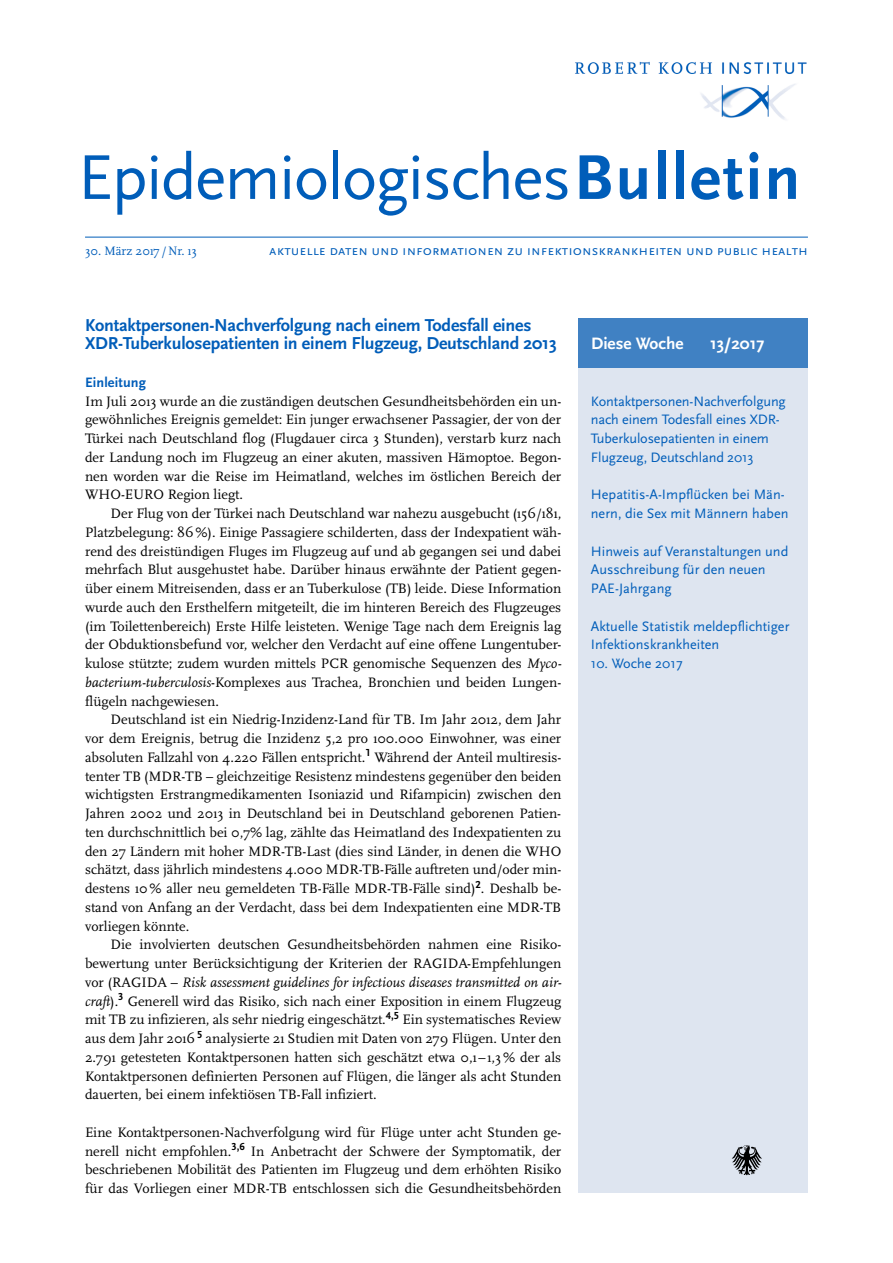
<style>
.page{position:relative;width:893px;height:1263px;background:#fff}
.page>*{position:absolute;margin:0;border:0;box-sizing:border-box;transform-origin:0 0}
.t1{font:66px "Scala Sans Pro";letter-spacing:-.02em;color:#005db9}
.t2{font:700 18px/18.8px "Scala Sans Pro";letter-spacing:-.01em;color:#005db9}
.t3{font:700 17.25px "Scala Sans Pro";color:#fff}
.t4{font:14.25px/18.8px "Scala Pro";color:#000;text-align:justify}
.t5{font:14.25px/18.8px "Scala Sans Pro";color:#005db9}
.t6{font:700 14.25px "Scala Sans Pro";letter-spacing:.01em;color:#005db9}
.t7{font:12.75px "Scala Pro";color:#005db9}
.s1{font-weight:700}
.s2{font-style:italic}
</style>
<div class="page">
<hr style="left:85px;top:237px;width:723px;height:1px;background:#005db9">
<img style="left:575px;top:61px;width:232px;height:59px">
<div style="left:578px;top:318px;width:230px;height:875px;background:#dee5f0"></div>
<div style="left:578px;top:318px;width:230px;height:50px;background:#4081c3"></div>
<svg style="left:732px;top:1145px;width:30px;height:31px"></svg>
<h1 class="t1" style="left:78px;top:139px;width:724px">Epidemiologisches<span class="s1">Bulletin</span></h1>
<p class="t7" style="left:85px;top:243px;width:113px">30. März 2017 /Nr. 13</p>
<p class="t5" style="left:269px;top:241px;width:540px">aktuelle daten und informationen zu infektionskrankheiten und public health</p>
<p class="t2" style="left:85px;top:315px;width:473px">Kontaktpersonen-Nachverfolgung nach einem Todesfall eines<br>XDR-Tuberkulosepatienten in einem Flugzeug, Deutschland 2013</p>
<p class="t6" style="left:85px;top:374px;width:63px">Einleitung</p>
<p class="t4" style="left:85px;top:391px;width:478px">Im Juli 2013 wurde an die zuständigen deutschen Gesundheitsbehörden ein un&shy;gewöhnliches Ereignis gemeldet: Ein junger erwachsener Passagier, der von der Türkei nach Deutschland flog (Flugdauer circa 3 Stunden), verstarb kurz nach der Landung noch im Flugzeug an einer akuten, massiven Hämoptoe. Begon&shy;nen worden war die Reise im Heimatland, welches im östlichen Bereich der WHO-EURO Region liegt.</p>
<p class="t4" style="left:85px;top:504px;width:478px;text-indent:26px">Der Flug von der Türkei nach Deutschland war nahezu ausgebucht (156/181, Platzbelegung: 86%). Einige Passagiere schilderten, dass der Indexpatient wäh&shy;rend des dreistündigen Fluges im Flugzeug auf und ab gegangen sei und dabei mehrfach Blut ausgehustet habe. Darüber hinaus erwähnte der Patient gegen&shy;über einem Mitreisenden, dass er an Tuberkulose (TB) leide. Diese Information wurde auch den Ersthelfern mitgeteilt, die im hinteren Bereich des Flugzeuges (im Toilettenbereich) Erste Hilfe leisteten. Wenige Tage nach dem Ereignis lag der Obduktionsbefund vor, welcher den Verdacht auf eine offene Lungentuber&shy;kulose stützte; zudem wurden mittels PCR genomische Sequenzen des <span class="s2">Myco&shy;bacterium-tuberculosis</span>-Komplexes aus Trachea, Bronchien und beiden Lungen&shy;flügeln nachgewiesen.</p>
<p class="t4" style="left:85px;top:710px;width:478px;text-indent:26px">Deutschland ist ein Niedrig-Inzidenz-Land für TB. Im Jahr 2012, dem Jahr vor dem Ereignis, betrug die Inzidenz 5,2 pro 100.000 Einwohner, was einer absoluten Fallzahl von 4.220 Fällen entspricht.<sup>1</sup> Während der Anteil multiresis&shy;tenter TB (MDR-TB – gleichzeitige Resistenz mindestens gegenüber den beiden wichtigsten Erstrangmedikamenten Isoniazid und Rifampicin) zwischen den Jahren 2002 und 2013 in Deutschland bei in Deutschland geborenen Patien&shy;ten durchschnittlich bei 0,7% lag, zählte das Heimatland des Indexpatienten zu den 27 Ländern mit hoher MDR-TB-Last (dies sind Länder, in denen die WHO schätzt, dass jährlich mindestens 4.000 MDR-TB-Fälle auftreten und/oder min&shy;destens 10% aller neu gemeldeten TB-Fälle MDR-TB-Fälle sind)<sup>2</sup>. Deshalb be&shy;stand von Anfang an der Verdacht, dass bei dem Indexpatienten eine MDR-TB vorliegen könnte.</p>
<p class="t4" style="left:85px;top:935px;width:478px;text-indent:26px">Die involvierten deutschen Gesundheitsbehörden nahmen eine Risiko&shy;bewertung unter Berücksichtigung der Kriterien der RAGIDA-Empfehlungen vor (RAGIDA – <span class="s2">Risk assessment guidelines for infectious diseases transmitted on air&shy;craft</span>).<sup>3</sup> Generell wird das Risiko, sich nach einer Exposition in einem Flugzeug mit TB zu infizieren, als sehr niedrig eingeschätzt.<sup>4,5</sup> Ein systematisches Review aus dem Jahr 2016 <sup>5</sup> analysierte 21 Studien mit Daten von 279 Flügen. Unter den 2.791 getesteten Kontaktpersonen hatten sich geschätzt etwa 0,1 –1,3% der als Kontaktpersonen definierten Personen auf Flügen, die länger als acht Stunden dauerten, bei einem infektiösen TB-Fall infiziert.</p>
<p class="t4" style="left:85px;top:1123px;width:478px">Eine Kontaktpersonen-Nachverfolgung wird für Flüge unter acht Stunden ge&shy;nerell nicht empfohlen.<sup>3,6</sup> In Anbetracht der Schwere der Symptomatik, der beschriebenen Mobilität des Patienten im Flugzeug und dem erhöhten Risiko für das Vorliegen einer MDR-TB entschlossen sich die Gesundheitsbehörden</p>
<p class="t3" style="left:591px;top:334px;width:94px">Diese Woche</p>
<p class="t3" style="left:710px;top:334px;width:56px">13/2017</p>
<p class="t5" style="left:591px;top:391px;width:196px">Kontaktpersonen-Nachverfolgung nach einem Todesfall eines XDR-<br>Tuberkulosepatienten in einem<br>Flugzeug, Deutschland 2013</p>
<p class="t5" style="left:591px;top:485px;width:199px">Hepatitis-A-Impflücken bei Män&shy;nern, die Sex mit Männern haben</p>
<p class="t5" style="left:591px;top:542px;width:199px">Hinweis auf Veranstaltungen und<br>Ausschreibung für den neuen<br>PAE-Jahrgang</p>
<p class="t5" style="left:591px;top:617px;width:200px">Aktuelle Statistik meldepflichtiger<br>Infektionskrankheiten</p>
<p class="t5" style="left:591px;top:654px;width:93px">10. Woche 2017</p>
</div>
